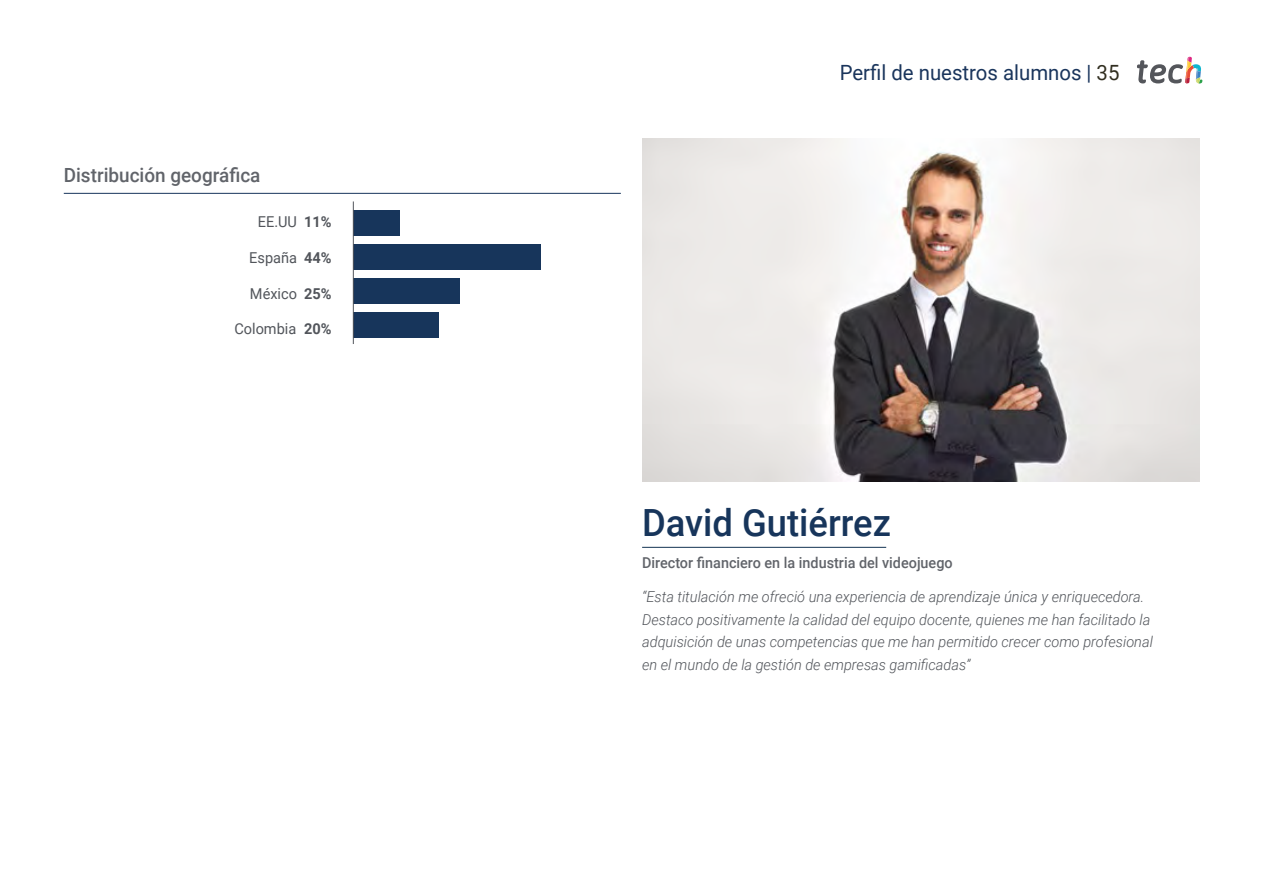
<style>
.page{position:relative;width:1263px;height:893px;background:#fff}
.page>*{position:absolute;margin:0;border:0;box-sizing:border-box;transform-origin:0 0}
.t1{font:500 37.5px "Roboto";color:#17355b}
.t2{font:21px "Roboto";color:#1a355c}
.t3{font:500 19.5px "Roboto";color:#61646a}
.t4{font:italic 300 15px/22.5px "Roboto";color:#52555b}
.t5{font:500 15px "Roboto";color:#61646a;scale:.96 1}
.t6{font:15px "Roboto";color:#52555b}
.s1{font-weight:700}
.s2{color:#312e20}
</style>
<div class="page">
<img style="left:642px;top:138px;width:557px;height:343px">
<svg style="left:1137px;top:57px;width:65px;height:27px"></svg>
<hr style="left:642px;top:547px;width:244px;height:1px;background:#123352">
<hr style="left:64px;top:193px;width:557px;height:1px;background:#17355b">
<div style="left:353px;top:278px;width:107px;height:25px;background:#17355b"></div>
<div style="left:353px;top:210px;width:47px;height:25px;background:#17355b"></div>
<div style="left:353px;top:244px;width:187px;height:25px;background:#17355b"></div>
<div style="left:354px;top:312px;width:85px;height:25px;background:#17355b"></div>
<hr style="left:353px;top:201px;width:1px;height:143px;background:#52555b">
<h3 class="t3" style="left:64px;top:161px;width:198px">Distribución geográfica</h3>
<p class="t6" style="left:258px;top:212px;width:75px">EE.UU <span class="s1">11%</span></p>
<p class="t6" style="left:249px;top:247px;width:84px">España <span class="s1">44%</span></p>
<p class="t6" style="left:250px;top:283px;width:83px">México <span class="s1">25%</span></p>
<p class="t6" style="left:234px;top:318px;width:99px">Colombia <span class="s1">20%</span></p>
<h2 class="t2" style="left:840px;top:57px;width:281px">Perfil de nuestros alumnos | <span class="s2">35</span></h2>
<h1 class="t1" style="left:642px;top:496px;width:250px">David Gutiérrez</h1>
<p class="t5" style="left:642px;top:552px;width:325px">Director financiero en la industria del videojuego</p>
<p class="t4" style="left:642px;top:585px;width:512px">“Esta titulación me ofreció una experiencia de aprendizaje única y enriquecedora.<br>Destaco positivamente la calidad del equipo docente, quienes me han facilitado la adquisición de unas competencias que me han permitido crecer como profesional en el mundo de la gestión de empresas gamificadas”</p>
</div>
